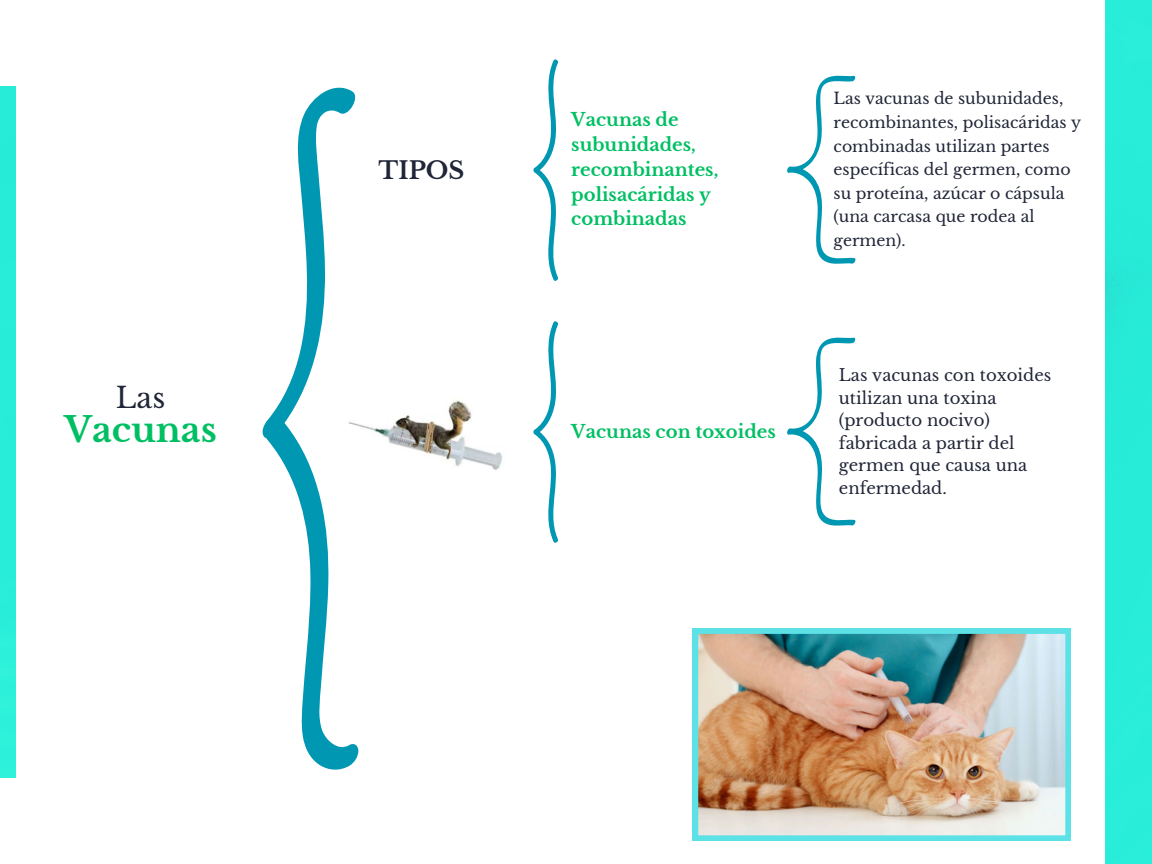
<style>
.page{position:relative;width:1152px;height:864px;background:#fff}
.page>*{position:absolute;margin:0;border:0;box-sizing:border-box;transform-origin:0 0}
.t1{font:700 34.5px "Libre Baskerville";color:#00bf63}
.t2{font:28.5px "Libre Baskerville";color:#202537}
.t3{font:700 24px "Libre Baskerville";color:#202537}
.t4{font:700 18px/24.8px "Libre Baskerville";color:#00bf63}
.t5{font:16.5px/22.5px "Libre Baskerville";color:#202537}
.t6{font:15.75px/23.7px "Libre Baskerville";color:#202537}
</style>
<div class="page">
<svg style="left:262px;top:87px;width:97px;height:683px"></svg>
<svg style="left:533px;top:59px;width:25px;height:222px"></svg>
<svg style="left:533px;top:321px;width:25px;height:222px"></svg>
<svg style="left:787px;top:75px;width:69px;height:189px"></svg>
<div style="left:0;top:86px;width:15px;height:691px;background:#28edd9"></div>
<div style="left:1106px;top:0;width:46px;height:864px;background:#27ecd8"></div>
<svg style="left:787px;top:337px;width:69px;height:189px"></svg>
<img style="left:334px;top:371px;width:168px;height:122px">
<img style="left:693px;top:628px;width:378px;height:213px">
<p class="t2" style="left:116px;top:381px;width:51px">Las</p>
<p class="t1" style="left:64px;top:409px;width:154px">Vacunas</p>
<p class="t3" style="left:379px;top:155px;width:87px">TIPOS</p>
<p class="t4" style="left:571px;top:108px;width:149px">Vacunas de subunidades, recombinantes, polisacáridas y combinadas</p>
<p class="t4" style="left:571px;top:419px;width:206px">Vacunas con toxoides</p>
<p class="t6" style="left:834px;top:87px;width:249px">Las vacunas de subunidades, recombinantes, polisacáridas y combinadas utilizan partes específicas del germen, como su proteína, azúcar o cápsula (una carcasa que rodea al germen).</p>
<p class="t5" style="left:839px;top:364px;width:214px">Las vacunas con toxoides utilizan una toxina (producto nocivo) fabricada a partir del germen que causa una enfermedad.</p>
</div>
